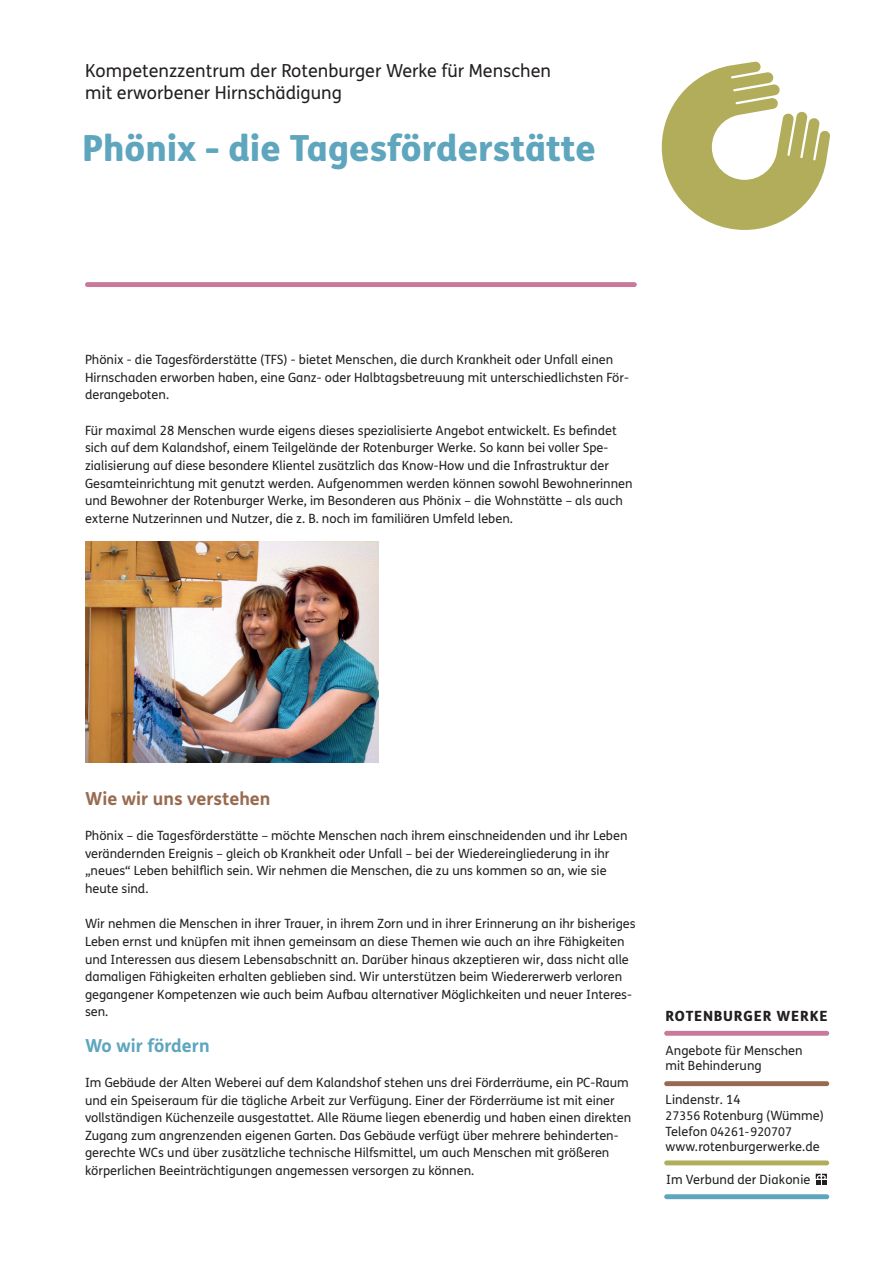
<style>
.page{position:relative;width:893px;height:1263px;background:#fff}
.page>*{position:absolute;margin:0;border:0;box-sizing:border-box;transform-origin:0 0}
.t1{font:800 36px "FS Me";color:#5ea5be}
.t2{font:18px/21.6px "FS Me";color:#231f20}
.t3{font:700 18px "FS Me";color:#986b51}
.t4{font:700 18px "FS Me";color:#5ea5be}
.t5{font:800 14.1px "FS Me";letter-spacing:.055em;color:#231f20}
.t6{font:12.75px/17.5px "FS Me";color:#231f20}
.t7{font:12px "FS Me";letter-spacing:.005em;color:#231f20}
.s1{font-size:12px}
.s2{font-size:12.75px}
</style>
<div class="page">
<svg style="left:662px;top:62px;width:168px;height:168px"></svg>
<svg style="left:85px;top:282px;width:552px;height:5px;background:#ca7c9b"></svg>
<svg style="left:816px;top:1174px;width:11px;height:11px"></svg>
<svg style="left:664px;top:1160px;width:165px;height:5px"></svg>
<svg style="left:664px;top:1081px;width:165px;height:5px"></svg>
<svg style="left:664px;top:1031px;width:165px;height:5px"></svg>
<svg style="left:664px;top:1194px;width:165px;height:5px"></svg>
<img style="left:85px;top:542px;width:294px;height:220px">
<h2 class="t2" style="left:85px;top:61px;width:467px">Kompetenzzentrum der Rotenburger Werke für Menschen mit erworbener Hirnschädigung</h2>
<h1 class="t1" style="left:82px;top:126px;width:516px">Phönix - die Tagesförderstätte</h1>
<p class="t6" style="left:85px;top:351px;width:545px">Phönix - die Tagesförderstätte (TFS) - bietet Menschen, die durch Krankheit oder Unfall einen<br>Hirnschaden erworben haben, eine Ganz- oder Halbtagsbetreuung mit unterschiedlichsten För&shy;derangeboten.</p>
<p class="t6" style="left:85px;top:422px;width:549px">Für maximal 28 Menschen wurde eigens dieses spezialisierte Angebot entwickelt. Es befindet sich auf dem Kalandshof, einem Teilgelände der Rotenburger Werke. So kann bei voller Spe&shy;zialisierung auf diese besondere Klientel zusätzlich das Know-How und die Infrastruktur der Gesamteinrichtung mit genutzt werden. Aufgenommen werden können sowohl Bewohnerinnen und Bewohner der Rotenburger Werke, im Besonderen aus Phönix – die Wohnstätte – als auch externe Nutzerinnen und Nutzer, die z. B. noch im familiären Umfeld leben.</p>
<h2 class="t3" style="left:85px;top:787px;width:187px">Wie wir uns verstehen</h2>
<p class="t6" style="left:85px;top:827px;width:544px">Phönix – die Tagesförderstätte – möchte Menschen nach ihrem einschneidenden und ihr Leben verändernden Ereignis – gleich ob Krankheit oder Unfall – bei der Wiedereingliederung in ihr „neues“ Leben behilflich sein. Wir nehmen die Menschen, die zu uns kommen so an, wie sie heute sind.</p>
<p class="t6" style="left:85px;top:915px;width:552px">Wir nehmen die Menschen in ihrer Trauer, in ihrem Zorn und in ihrer Erinnerung an ihr bisheriges Leben ernst und knüpfen mit ihnen gemeinsam an diese Themen wie auch an ihre Fähigkeiten und Interessen aus diesem Lebensabschnitt an. Darüber hinaus akzeptieren wir, dass nicht alle damaligen Fähigkeiten erhalten geblieben sind. Wir unterstützen beim Wiedererwerb verloren gegangener Kompetenzen wie auch beim Aufbau alternativer Möglichkeiten und neuer Interes&shy;sen.</p>
<h2 class="t4" style="left:85px;top:1034px;width:126px">Wo wir fördern</h2>
<p class="t6" style="left:85px;top:1074px;width:548px">Im Gebäude der Alten Weberei auf dem Kalandshof stehen uns drei Förderräume, ein PC-Raum und ein Speiseraum für die tägliche Arbeit zur Verfügung. Einer der Förderräume ist mit einer vollständigen Küchenzeile ausgestattet. Alle Räume liegen ebenerdig und haben einen direkten Zugang zum angrenzenden eigenen Garten. Das Gebäude verfügt über mehrere behinderten&shy;gerechte WCs und über zusätzliche technische Hilfsmittel, um auch Menschen mit größeren körperlichen Beeinträchtigungen angemessen versorgen zu können.</p>
<p class="t5" style="left:665px;top:1007px;width:164px">ROTENBURGER WERKE</p>
<p class="t6" style="left:665px;top:1042px;width:139px;line-height:15.8px">Angebote für Menschen mit Behinderung</p>
<p class="t6" style="left:665px;top:1092px;width:160px;line-height:15.8px">Lindenstr. 14<br><span class="s1">27356</span> Rotenburg (Wümme)</p>
<p class="t7" style="left:665px;top:1124px;width:128px"><span class="s2">Telefon</span> 04261-920707</p>
<p class="t6" style="left:665px;top:1138px;width:156px">www.rotenburgerwerke.de</p>
<p class="t6" style="left:666px;top:1171px;width:146px">Im Verbund der Diakonie</p>
</div>
